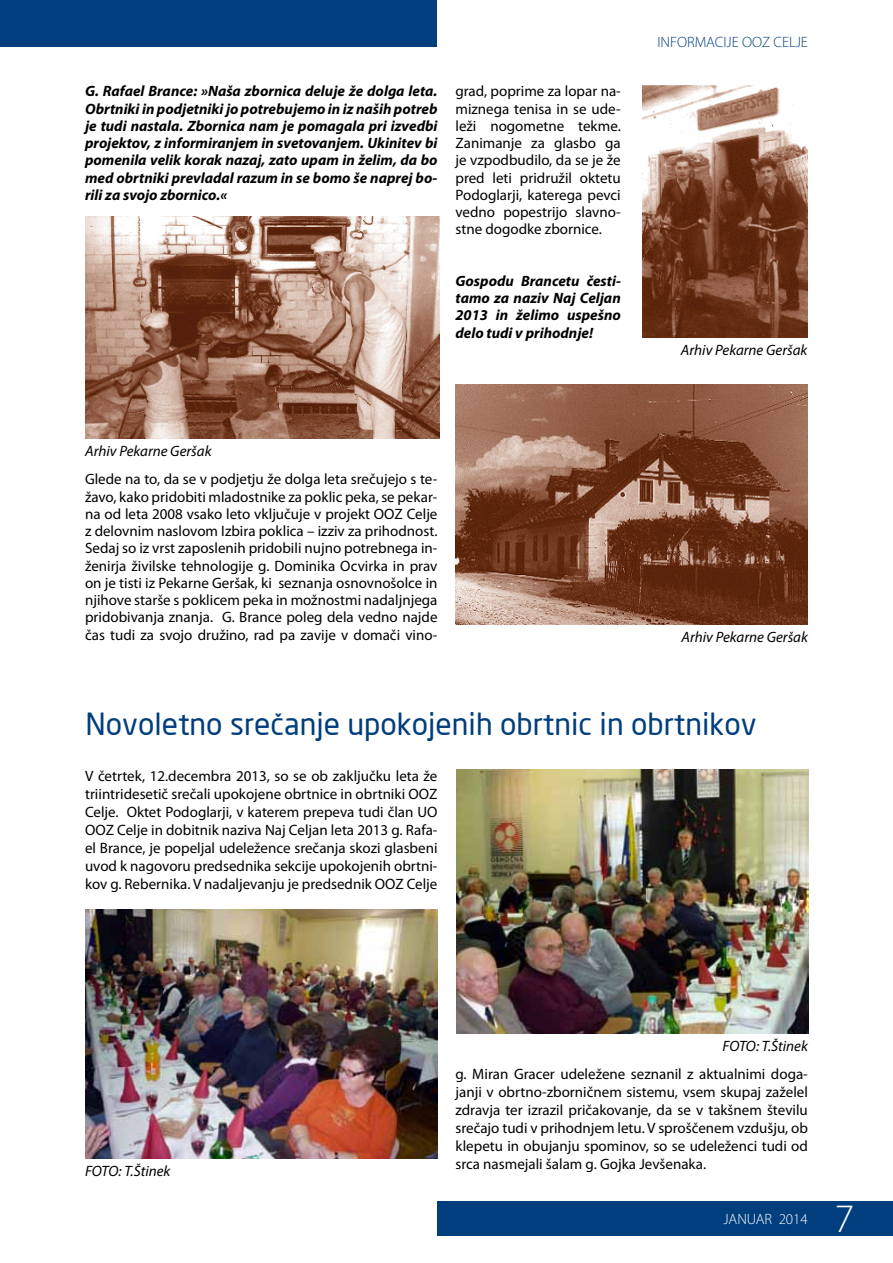
<style>
.page{position:relative;width:893px;height:1263px;background:#fff}
.page>*{position:absolute;margin:0;border:0;box-sizing:border-box;transform-origin:0 0}
.t1{font:300 40.5px "Myriad Pro";color:#fff}
.t2{font:30px "S Dlight";color:#003e7e}
.t3{font:15px/17.2px "Myriad Pro";color:#000;text-align:justify}
.t4{font:italic 700 15px/17.2px "Myriad Pro";color:#000;text-align:justify}
.t5{font:italic 15px "Myriad Pro";color:#000}
.t6{font:300 15px "Myriad Pro";color:#003e7e}
.t7{font:300 15px "Myriad Pro";color:#fff}
</style>
<div class="page">
<div style="left:437px;top:1201px;width:456px;height:34px;background:#003e7e"></div>
<div style="left:0;top:0;width:437px;height:47px;background:#003e7e"></div>
<img style="left:455px;top:384px;width:353px;height:241px">
<img style="left:642px;top:86px;width:165px;height:252px">
<img style="left:85px;top:217px;width:354px;height:221px">
<img style="left:85px;top:909px;width:352px;height:250px">
<img style="left:456px;top:769px;width:353px;height:265px">
<p class="t4" style="left:85px;top:82px;width:354px">G. Rafael Brance: »Naša zbornica deluje že dolga leta.<br>Obrtniki in podjetniki jo potrebujemo in iz naših potreb je tudi nastala. Zbornica nam je pomagala pri izvedbi projektov, z informiranjem in svetovanjem. Ukinitev bi pomenila velik korak nazaj, zato upam in želim, da bo med obrtniki prevladal razum in se bomo še naprej bo&shy;rili za svojo zbornico.«</p>
<p class="t3" style="left:455px;top:82px;width:167px">grad, poprime za lopar na&shy;miznega tenisa in se ude&shy;leži nogometne tekme.<br>Zanimanje za glasbo ga je vzpodbudilo, da se je že pred leti pridružil oktetu Podoglarji, katerega pevci vedno popestrijo slavno&shy;stne dogodke zbornice.</p>
<p class="t4" style="left:455px;top:272px;width:167px">Gospodu Brancetu česti&shy;tamo za naziv Naj Celjan 2013 in želimo uspešno delo tudi v prihodnje!</p>
<p class="t5" style="left:85px;top:441px;width:128px">Arhiv Pekarne Geršak</p>
<p class="t3" style="left:85px;top:470px;width:354px">Glede na to, da se v podjetju že dolga leta srečujejo s te&shy;žavo, kako pridobiti mladostnike za poklic peka, se pekar&shy;na od leta 2008 vsako leto vključuje v projekt OOZ Celje z delovnim naslovom Izbira poklica – izziv za prihodnost.<br>Sedaj so iz vrst zaposlenih pridobili nujno potrebnega in&shy;ženirja živilske tehnologije g. Dominika Ocvirka in prav on je tisti iz Pekarne Geršak, ki seznanja osnovnošolce in njihove starše s poklicem peka in možnostmi nadaljnjega pridobivanja znanja. G. Brance poleg dela vedno najde čas tudi za svojo družino, rad pa zavije v domači vino-</p>
<p class="t6" style="left:657px;top:33px;width:152px">INFORMACIJE OOZ CELJE</p>
<p class="t5" style="left:681px;top:341px;width:128px">Arhiv Pekarne Geršak</p>
<p class="t5" style="left:681px;top:628px;width:128px">Arhiv Pekarne Geršak</p>
<h2 class="t2" style="left:85px;top:707px;width:673px">Novoletno srečanje upokojenih obrtnic in obrtnikov</h2>
<p class="t3" style="left:85px;top:766px;width:354px;line-height:18px">V četrtek, 12.decembra 2013, so se ob zaključku leta že triintridesetič srečali upokojene obrtnice in obrtniki OOZ Celje. Oktet Podoglarji, v katerem prepeva tudi član UO OOZ Celje in dobitnik naziva Naj Celjan leta 2013 g. Rafa&shy;el Brance, je popeljal udeležence srečanja skozi glasbeni uvod k nagovoru predsednika sekcije upokojenih obrtni&shy;kov g. Rebernika. V nadaljevanju je predsednik OOZ Celje</p>
<p class="t5" style="left:85px;top:1162px;width:87px">FOTO: T.Štinek</p>
<p class="t5" style="left:722px;top:1037px;width:87px">FOTO: T.Štinek</p>
<p class="t3" style="left:455px;top:1065px;width:354px;line-height:18px">g. Miran Gracer udeležene seznanil z aktualnimi doga&shy;janji v obrtno-zborničnem sistemu, vsem skupaj zaželel zdravja ter izrazil pričakovanje, da se v takšnem številu srečajo tudi v prihodnjem letu. V sproščenem vzdušju, ob klepetu in obujanju spominov, so se udeleženci tudi od srca nasmejali šalam g. Gojka Jevšenaka.</p>
<p class="t7" style="left:723px;top:1211px;width:86px">JANUAR 2014</p>
<h1 class="t1" style="left:835px;top:1196px;width:21px">7</h1>
</div>
